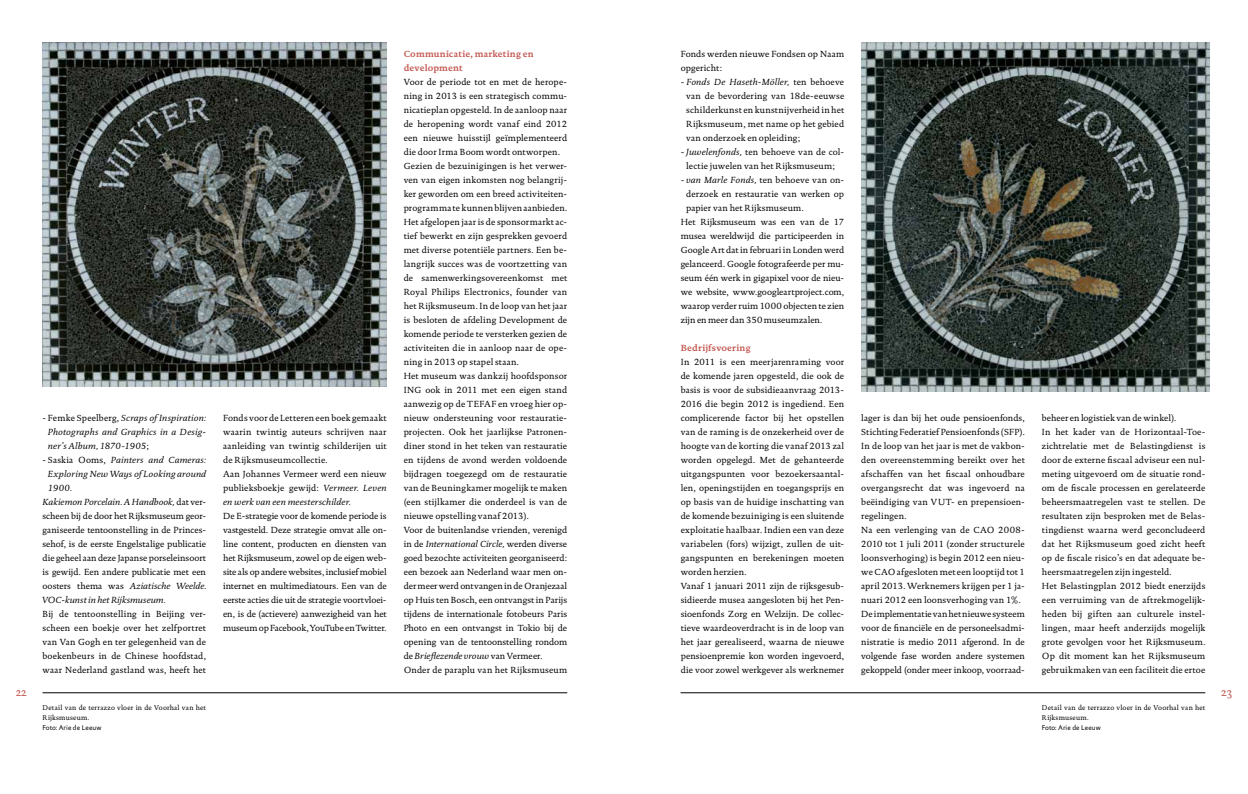
<style>
.page{position:relative;width:1248px;height:794px;background:#fff}
.page>*{position:absolute;margin:0;border:0;box-sizing:border-box;transform-origin:0 0}
.t1{font:12px "DTL Documenta ST";color:#c35852}
.t2{font:9px/14px "DTL Documenta T";letter-spacing:.01em;color:#000}
.t3{font:italic 9px/14px "DTL Documenta T";letter-spacing:.015em;color:#000;text-align:justify}
.t4{font:700 9px/14px "DTL Documenta T";letter-spacing:.015em;color:#c35852}
.t5{font:7px/10px "DTL Documenta T";letter-spacing:.025em;color:#000}
.t6{font:7px "DTL Documenta Sans T";letter-spacing:.015em;color:#000}
.s1{font-style:normal}
.s2{font-style:italic}
.s3{font-family:"DTL Documenta Sans ST"}
</style>
<div class="page">
<hr style="left:43px;top:692px;width:524px;height:1px;background:#000">
<hr style="left:680px;top:692px;width:525px;height:1px;background:#000">
<img style="left:861px;top:43px;width:348px;height:348px">
<img style="left:43px;top:43px;width:343px;height:343px">
<p class="t3" style="left:48px;top:411px;width:160px;text-indent:-5px"><span class="s1">- Femke Speelberg,</span> Scraps of Inspiration:<br>Photographs and Graphics in a Desig&shy;ner’s Album, 1870-1905<span class="s1">;</span></p>
<p class="t3" style="left:43px;top:453px;width:165px"><span class="s1">- Saskia Ooms,</span> Painters and Cameras:</p>
<p class="t3" style="left:48px;top:467px;width:160px">Exploring New Ways of Looking around</p>
<p class="t3" style="left:48px;top:481px;width:25px">1900.</p>
<p class="t3" style="left:43px;top:495px;width:165px">Kakiemon Porcelain. A Handbook, <span class="s1">dat ver-</span></p>
<p class="t2" style="left:43px;top:509px;width:165px">scheen bij de door het Rijksmuseum geor-</p>
<p class="t2" style="left:43px;top:523px;width:165px">ganiseerde tentoonstelling in de Princes-</p>
<p class="t2" style="left:43px;top:537px;width:165px">sehof, is de eerste Engelstalige publicatie</p>
<p class="t2" style="left:43px;top:551px;width:165px">die geheel aan deze Japanse porseleinsoort</p>
<p class="t2" style="left:43px;top:565px;width:165px">is gewijd. Een andere publicatie met een</p>
<p class="t3" style="left:43px;top:579px;width:165px"><span class="s1">oosters thema was</span> Aziatische Weelde.</p>
<p class="t3" style="left:43px;top:593px;width:124px">VOC-kunst in het Rijksmuseum.</p>
<p class="t2" style="left:43px;top:607px;width:165px;text-align:justify">Bij de tentoonstelling in Beijing ver&shy;scheen een boekje over het zelfportret van Van Gogh en ter gelegenheid van de boekenbeurs in de Chinese hoofdstad, waar Nederland gastland was, heeft het</p>
<p class="t2" style="left:223px;top:411px;width:165px">Fonds voor de Letteren een boek gemaakt waarin twintig auteurs schrijven naar aanleiding van twintig schilderijen uit de Rijksmuseumcollectie.<br>Aan Johannes Vermeer werd een nieuw publieksboekje gewijd: <span class="s2">Vermeer. Leven en werk van een meesterschilder.</span></p>
<p class="t2" style="left:223px;top:509px;width:165px;text-align:justify">De E-strategie voor de komende periode is vastgesteld. Deze strategie omvat alle on&shy;line content, producten en diensten van het Rijksmuseum, zowel op de eigen web&shy;site als op andere websites, inclusief mobiel internet en multimediatours. Een van de eerste acties die uit de strategie voortvloei&shy;en, is de (actievere) aanwezigheid van het museum op Facebook, YouTube en Twitter.</p>
<p class="t4" style="left:403px;top:47px;width:132px">Communicatie, marketing en development</p>
<p class="t2" style="left:403px;top:75px;width:165px">Voor de periode tot en met de herope&shy;ning in 2013 is een strategisch commu&shy;nicatieplan opgesteld. In de aanloop naar de heropening wordt vanaf eind 2012 een nieuwe huisstijl geïmplementeerd die door Irma Boom wordt ontworpen.<br>Gezien de bezuinigingen is het verwer&shy;ven van eigen inkomsten nog belangrij&shy;ker geworden om een breed activiteiten&shy;programma te kunnen blijven aanbieden.<br>Het afgelopen jaar is de sponsormarkt ac&shy;tief bewerkt en zijn gesprekken gevoerd met diverse potentiële partners. Een be&shy;langrijk succes was de voortzetting van de samenwerkingsovereenkomst met Royal Philips Electronics, founder van het Rijksmuseum. In de loop van het jaar is besloten de afdeling Development de komende periode te versterken gezien de activiteiten die in aanloop naar de ope&shy;ning in 2013 op stapel staan.<br>Het museum was dankzij hoofdsponsor ING ook in 2011 met een eigen stand aanwezig op de TEFAF en vroeg hier op&shy;nieuw ondersteuning voor restauratie&shy;projecten. Ook het jaarlijkse Patronen&shy;diner stond in het teken van restauratie en tijdens de avond werden voldoende bijdragen toegezegd om de restauratie van de Beuningkamer mogelijk te maken (een stijlkamer die onderdeel is van de nieuwe opstelling vanaf 2013).<br>Voor de buitenlandse vrienden, verenigd in de <span class="s2">International Circle,</span> werden diverse goed bezochte activiteiten georganiseerd: een bezoek aan Nederland waar men on&shy;der meer werd ontvangen in de Oranjezaal op Huis ten Bosch, een ontvangst in Parijs tijdens de internationale fotobeurs Paris Photo en een ontvangst in Tokio bij de opening van de tentoonstelling rondom de <span class="s2">Brieflezende vrouw</span> van Vermeer.<br>Onder de paraplu van het Rijksmuseum</p>
<p class="t2" style="left:680px;top:46px;width:165px">Fonds werden nieuwe Fondsen op Naam opgericht:</p>
<p class="t2" style="left:686px;top:74px;width:160px;text-align:justify;text-indent:-5px">- <span class="s2">Fonds De Haseth-Möller,</span> ten behoeve van de bevordering van 18de-eeuwse schilderkunst en kunstnijverheid in het Rijksmuseum, met name op het gebied van onderzoek en opleiding;</p>
<p class="t2" style="left:680px;top:144px;width:165px;text-align:center">- <span class="s2">Juwelenfonds,</span> ten behoeve van de col&shy;lectie juwelen van het Rijksmuseum;</p>
<p class="t2" style="left:680px;top:172px;width:165px">- <span class="s2">van Marle Fonds,</span> ten behoeve van on-</p>
<p class="t2" style="left:686px;top:186px;width:159px">derzoek en restauratie van werken op</p>
<p class="t2" style="left:686px;top:200px;width:119px">papier van het Rijksmuseum.</p>
<p class="t2" style="left:680px;top:214px;width:165px">Het Rijksmuseum was een van de 17</p>
<p class="t2" style="left:680px;top:228px;width:165px">musea wereldwijd die participeerden in</p>
<p class="t2" style="left:680px;top:242px;width:165px">Google Art dat in februari in Londen werd</p>
<p class="t2" style="left:680px;top:256px;width:165px">gelanceerd. Google fotografeerde per mu-</p>
<p class="t2" style="left:680px;top:270px;width:165px">seum één werk in gigapixel voor de nieu-</p>
<p class="t2" style="left:680px;top:284px;width:165px">we website, www.googleartproject.com,</p>
<p class="t2" style="left:680px;top:299px;width:165px">waarop verder ruim 1000 objecten te zien</p>
<p class="t2" style="left:680px;top:313px;width:143px">zijn en meer dan 350 museumzalen.</p>
<p class="t4" style="left:680px;top:340px;width:71px">Bedrijfsvoering</p>
<p class="t2" style="left:680px;top:355px;width:165px">In 2011 is een meerjarenraming voor de komende jaren opgesteld, die ook de basis is voor de subsidieaanvraag 2013- 2016 die begin 2012 is ingediend. Een complicerende factor bij het opstellen van de raming is de onzekerheid over de hoogte van de korting die vanaf 2013 zal worden opgelegd. Met de gehanteerde uitgangspunten voor bezoekersaantal&shy;len, openingstijden en toegangsprijs en op basis van de huidige inschatting van de komende bezuiniging is een sluitende exploitatie haalbaar. Indien een van deze variabelen (fors) wijzigt, zullen de uit&shy;gangspunten en berekeningen moeten worden herzien.<br>Vanaf 1 januari 2011 zijn de rijksgesub&shy;sidieerde musea aangesloten bij het Pen&shy;sioenfonds Zorg en Welzijn. De collec&shy;tieve waardeoverdracht is in de loop van het jaar gerealiseerd, waarna de nieuwe pensioenpremie kon worden ingevoerd, die voor zowel werkgever als werknemer</p>
<p class="t2" style="left:861px;top:411px;width:165px">lager is dan bij het oude pensioenfonds, Stichting Federatief Pensioenfonds (SFP).<br>In de loop van het jaar is met de vakbon&shy;den overeenstemming bereikt over het afschaffen van het fiscaal onhoudbare overgangsrecht dat was ingevoerd na beëindiging van VUT- en prepensioen&shy;regelingen.<br>Na een verlenging van de CAO 2008- 2010 tot 1 juli 2011 (zonder structurele loonsverhoging) is begin 2012 een nieu&shy;we CAO afgesloten met een looptijd tot 1 april 2013. Werknemers krijgen per 1 ja&shy;nuari 2012 een loonsverhoging van 1%.<br>De implementatie van het nieuwe systeem voor de financiële en de personeelsadmi&shy;nistratie is medio 2011 afgerond. In de volgende fase worden andere systemen gekoppeld (onder meer inkoop, voorraad-</p>
<p class="t2" style="left:1041px;top:411px;width:165px">beheer en logistiek van de winkel).<br>In het kader van de Horizontaal-Toe&shy;zichtrelatie met de Belastingdienst is door de externe fiscaal adviseur een nul&shy;meting uitgevoerd om de situatie rond&shy;om de fiscale processen en gerelateerde beheersmaatregelen vast te stellen. De resultaten zijn besproken met de Belas&shy;tingdienst waarna werd geconcludeerd dat het Rijksmuseum goed zicht heeft op de fiscale risico’s en dat adequate be&shy;heersmaatregelen zijn ingesteld.<br>Het Belastingplan 2012 biedt enerzijds een verruiming van de aftrekmogelijk&shy;heden bij giften aan culturele instel&shy;lingen, maar heeft anderzijds mogelijk grote gevolgen voor het Rijksmuseum.<br>Op dit moment kan het Rijksmuseum gebruikmaken van een faciliteit die ertoe</p>
<h1 class="t1" style="left:16px;top:684px;width:13px">22</h1>
<h1 class="t1" style="left:1220px;top:684px;width:13px">23</h1>
<p class="t5" style="left:43px;top:702px;width:165px">Detail van de terrazzo vloer in de Voorhal van het<br>Rijksmuseum.</p>
<p class="t6" style="left:43px;top:723px;width:60px"><span class="s3">Foto:</span> Arie de Leeuw</p>
<p class="t5" style="left:1041px;top:702px;width:165px">Detail van de terrazzo vloer in de Voorhal van het<br>Rijksmuseum.</p>
<p class="t6" style="left:1041px;top:723px;width:60px"><span class="s3">Foto:</span> Arie de Leeuw</p>
</div>
